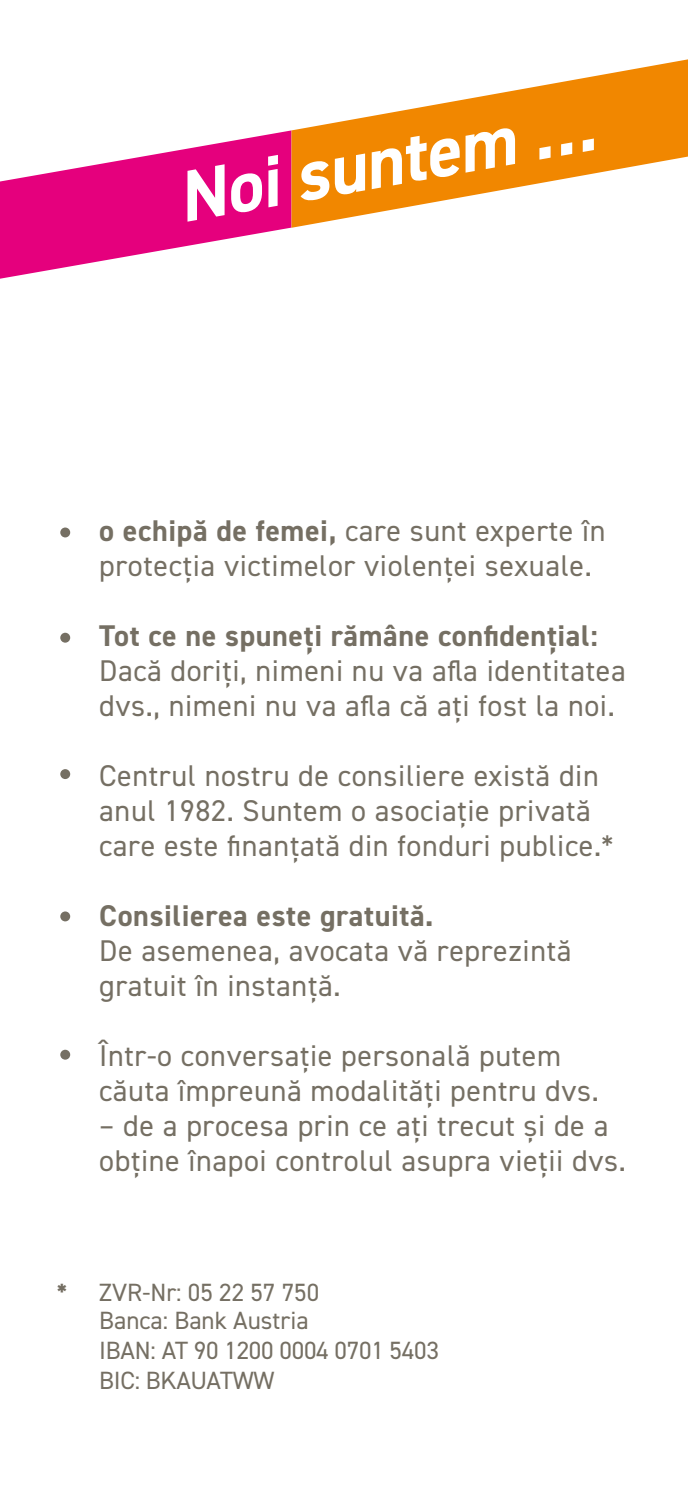
<style>
.page{position:relative;width:688px;height:1489px;background:#fff}
.page>*{position:absolute;margin:0;border:0;box-sizing:border-box;transform-origin:0 0}
.t1{font:italic 700 72.5px "DIN2014";color:#fff}
.copy_aufzählung{font:30px/35px "DIN2014";letter-spacing:.02em;color:#756f63}
.copy_aufzählung-2{font:700 30px "DIN2014";letter-spacing:.02em;color:#756f63}
.copy_aufzählung-3{font:25px "DIN2014";letter-spacing:-.01em;color:#756f63}
.s1{font-weight:700}
</style>
<div class="page">
<svg style="left:0;top:130px;width:291px;height:149px;fill:#e5007d"></svg>
<svg style="left:291px;top:59px;width:396px;height:169px;fill:#f18700"></svg>
<div style="left:60px;top:527px;width:10px;height:10px;background:#756f63;border-radius:50%"></div>
<div style="left:60px;top:632px;width:10px;height:10px;background:#756f63;border-radius:50%"></div>
<div style="left:60px;top:769px;width:10px;height:10px;background:#756f63;border-radius:50%"></div>
<div style="left:60px;top:911px;width:10px;height:10px;background:#756f63;border-radius:50%"></div>
<div style="left:60px;top:1049px;width:10px;height:10px;background:#756f63;border-radius:50%"></div>
<p class="t1" style="left:170px;top:150px;width:423px;rotate:-10deg">Noi suntem …</p>
<p class="copy_aufzählung" style="left:99px;top:512px;width:507px"><span class="s1">o echipă de femei,</span> care sunt experte în protecția victimelor violenței sexuale.</p>
<p class="copy_aufzählung" style="left:99px;top:617px;width:528px"><span class="s1">Tot ce ne spuneți rămâne confidențial:<br></span>Dacă doriți, nimeni nu va afla identitatea dvs., nimeni nu va afla că ați fost la noi.</p>
<p class="copy_aufzählung" style="left:99px;top:757px;width:515px">Centrul nostru de consiliere există din anul 1982. Suntem o asociație privată care este finanțată din fonduri publice.*</p>
<p class="copy_aufzählung-2" style="left:99px;top:895px;width:335px">Consilierea este gratuită.</p>
<p class="copy_aufzählung" style="left:99px;top:932px;width:473px">De asemenea, avocata vă reprezintă gratuit în instanță.</p>
<p class="copy_aufzählung" style="left:99px;top:1037px;width:501px">Într-o conversație personală putem căuta împreună modalități pentru dvs.</p>
<p class="copy_aufzählung" style="left:99px;top:1107px;width:528px">– de a procesa prin ce ați trecut și de a obține înapoi controlul asupra vieții dvs.</p>
<p class="copy_aufzählung-3" style="left:57px;top:1276px;width:264px"><span class="s1">*</span> ZVR-Nr: 05 22 57 750</p>
<p class="copy_aufzählung-3" style="left:99px;top:1304px;width:211px">Banca: Bank Austria</p>
<p class="copy_aufzählung-3" style="left:99px;top:1334px;width:341px">IBAN: AT 90 1200 0004 0701 5403</p>
<p class="copy_aufzählung-3" style="left:99px;top:1364px;width:177px">BIC: BKAUATWW</p>
</div>
